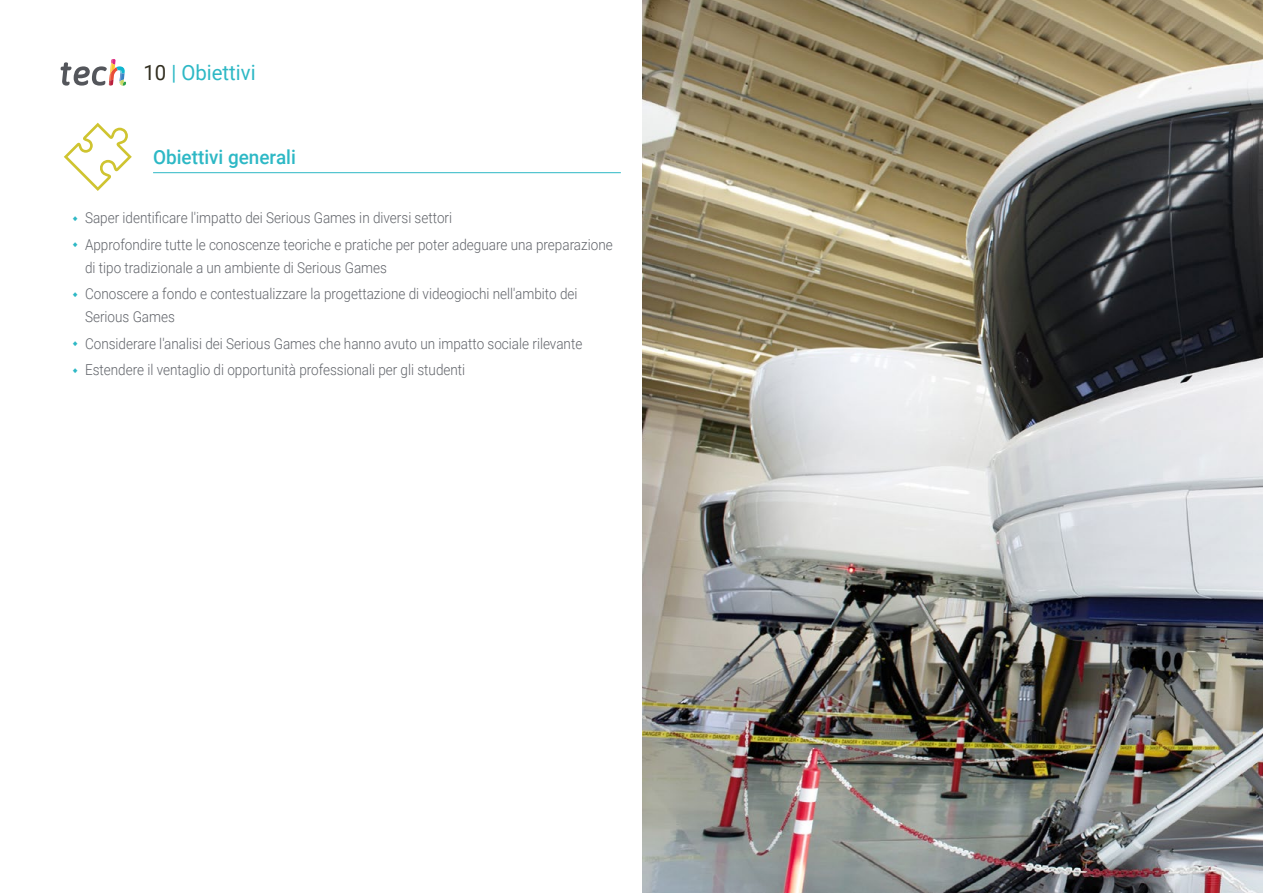
<style>
.page{position:relative;width:1263px;height:893px;background:#fff}
.page>*{position:absolute;margin:0;border:0;box-sizing:border-box;transform-origin:0 0}
.t1{font:21px "Roboto";color:#2db8c5}
.t2{font:500 19.5px "Roboto";color:#2db8c5}
.t3{font:300 15px/26.7px "Roboto";color:#61646a;scale:.9 1}
.s1{color:#312e20}
</style>
<div class="page">
<hr style="left:153px;top:172px;width:468px;height:1px;background:#2db8c5">
<svg style="left:64px;top:123px;width:68px;height:68px"></svg>
<img style="left:642px;top:0;width:621px;height:893px">
<svg style="left:61px;top:59px;width:65px;height:27px"></svg>
<h1 class="t1" style="left:144px;top:57px;width:114px"><span class="s1">10</span> | Obiettivi</h1>
<h2 class="t2" style="left:153px;top:144px;width:144px">Obiettivi generali</h2>
<p class="t3" style="left:85px;top:204px;width:588px">Saper identificare l'impatto dei Serious Games in diversi settori<br>Approfondire tutte le conoscenze teoriche e pratiche per poter adeguare una preparazione</p>
<p class="t3" style="left:85px;top:253px;width:549px">di tipo tradizionale a un ambiente di Serious Games<br>Conoscere a fondo e contestualizzare la progettazione di videogiochi nell'ambito dei</p>
<p class="t3" style="left:85px;top:303px;width:554px">Serious Games<br>Considerare l'analisi dei Serious Games che hanno avuto un impatto sociale rilevante<br>Estendere il ventaglio di opportunità professionali per gli studenti</p>
</div>
